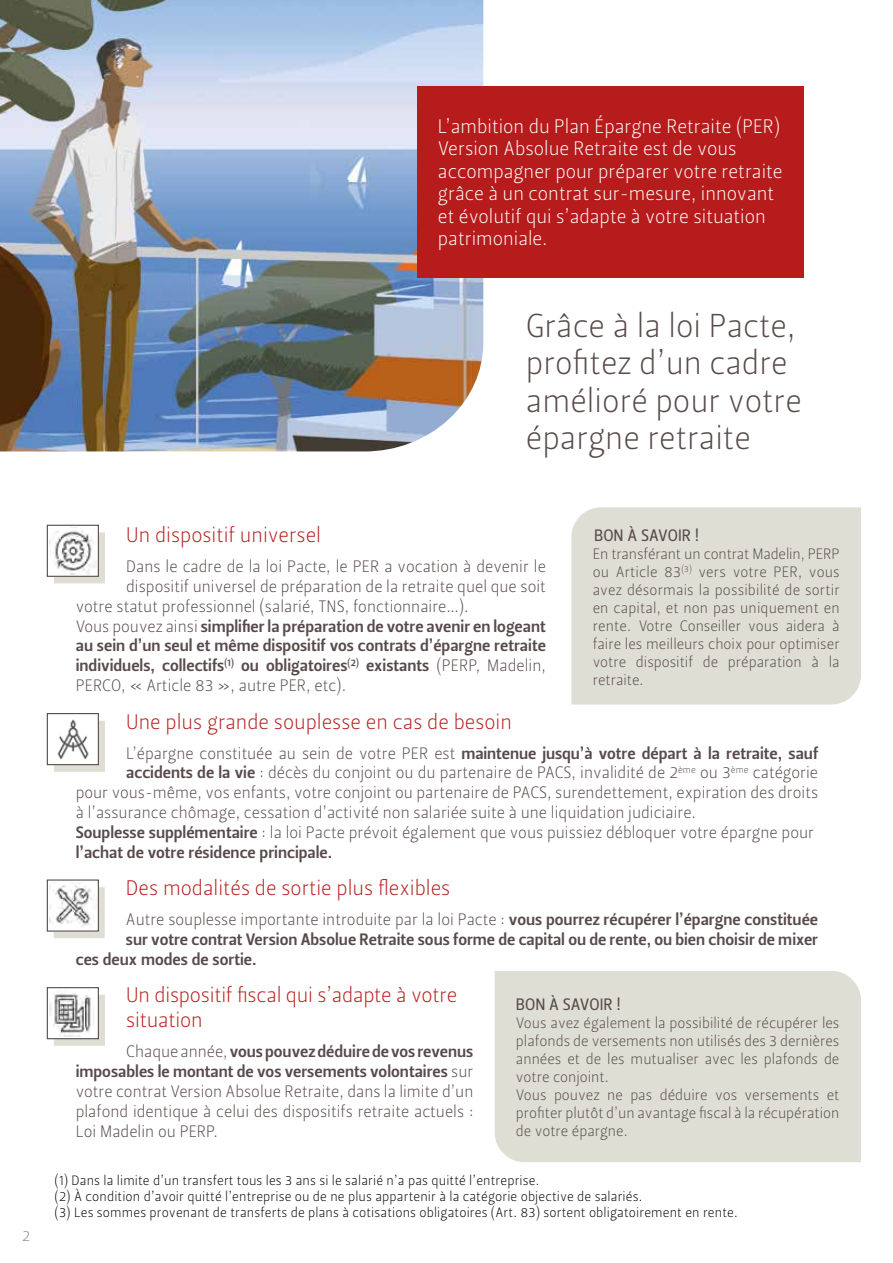
<style>
.page{position:relative;width:893px;height:1263px;background:#fff}
.page>*{position:absolute;margin:0;border:0;box-sizing:border-box;transform-origin:0 0}
.t1{font:33px/37.5px "Leitura Sans Grot 1";color:#584a4a}
.t2{font:21px/25.2px "Leitura Sans Grot 1";color:#b71c1c}
.t3{font:19.5px/22.5px "Leitura Sans Grot 1";color:#fff}
.t4{font:16.5px/19.8px "Leitura Sans Grot 1";color:#584a4a}
.t5{font:16.5px/19.8px "Leitura Sans Grot 3";color:#584a4a;text-align:justify}
.t6{font:16.5px "Leitura Sans Grot 2";color:#584a4a}
.t7{font:15px/18px "Leitura Sans Grot 1";color:#584a4a;text-align:justify}
.t8{font:15px "Leitura Sans Grot 1";color:#878787}
.t9{font:13.5px/16.2px "Leitura Sans Grot 1";letter-spacing:.01em;color:#000}
.s1{font-family:"Leitura Sans Grot 1"}
.s2{font-family:"Leitura Sans Grot 3"}
</style>
<div class="page">
<img style="left:0;top:0;width:483px;height:451px">
<div style="left:417px;top:86px;width:386px;height:191px;background:#b71c1c"></div>
<div style="left:571px;top:507px;width:290px;height:197px;background:#deded4"></div>
<div style="left:495px;top:971px;width:366px;height:191px;background:#deded4"></div>
<div style="left:54px;top:721px;width:51px;height:51px;background:#deded4"></div>
<div style="left:47px;top:714px;width:51px;height:51px;background:#fff"></div>
<img style="left:57px;top:719px;width:32px;height:41px">
<div style="left:47px;top:713px;width:52px;height:52px;border:1px solid #584a4a"></div>
<div style="left:54px;top:995px;width:51px;height:51px;background:#deded4"></div>
<div style="left:47px;top:988px;width:51px;height:51px;background:#fff"></div>
<img style="left:49px;top:993px;width:45px;height:43px">
<div style="left:47px;top:987px;width:52px;height:52px;border:1px solid #584a4a"></div>
<div style="left:54px;top:532px;width:51px;height:51px;background:#deded4"></div>
<div style="left:47px;top:525px;width:51px;height:51px;background:#fff"></div>
<img style="left:49px;top:527px;width:47px;height:47px">
<div style="left:47px;top:525px;width:52px;height:52px;border:1px solid #584a4a"></div>
<div style="left:54px;top:887px;width:51px;height:51px;background:#deded4;border:2px solid #deded4"></div>
<div style="left:47px;top:880px;width:51px;height:51px;background:#fff"></div>
<img style="left:49px;top:882px;width:43px;height:45px">
<div style="left:47px;top:879px;width:52px;height:53px;border:1px solid #584a4a"></div>
<p class="t3" style="left:438px;top:115px;width:346px">L’ambition du Plan Épargne Retraite (PER)<br>Version Absolue Retraite est de vous accompagner pour préparer votre retraite grâce à un contrat sur-mesure, innovant et évolutif qui s’adapte à votre situation patrimoniale.</p>
<h1 class="t1" style="left:526px;top:307px;width:277px">Grâce à la loi Pacte, profitez d’un cadre amélioré pour votre épargne retraite</h1>
<p class="t8" style="left:22px;top:1225px;width:9px">2</p>
<p class="t6" style="left:594px;top:524px;width:107px">BON À SAVOIR !</p>
<p class="t7" style="left:593px;top:545px;width:249px">En transférant un contrat Madelin, PERP ou Article 83<sup>(3)</sup> vers votre PER, vous avez désormais la possibilité de sortir en capital, et non pas uniquement en rente. Votre Conseiller vous aidera à faire les meilleurs choix pour optimiser votre dispositif de préparation à la retraite.</p>
<p class="t2" style="left:126px;top:523px;width:196px">Un dispositif universel</p>
<p class="t4" style="left:126px;top:557px;width:421px">Dans le cadre de la loi Pacte, le PER a vocation à devenir le</p>
<p class="t4" style="left:126px;top:577px;width:421px">dispositif universel de préparation de la retraite quel que soit</p>
<p class="t4" style="left:76px;top:596px;width:394px">votre statut professionnel (salarié, TNS, fonctionnaire…).</p>
<p class="t5" style="left:76px;top:616px;width:472px"><span class="s1">Vous pouvez ainsi</span> simplifier la préparation de votre avenir en logeant au sein d’un seul et même dispositif vos contrats d’épargne retraite individuels, collectifs<sup>(1)</sup> ou obligatoires<sup>(2)</sup> existants <span class="s1">(PERP, Madelin,</span></p>
<p class="t4" style="left:76px;top:676px;width:272px">PERCO, « Article 83 », autre PER, etc).</p>
<p class="t2" style="left:126px;top:709px;width:387px">Une plus grande souplesse en cas de besoin</p>
<p class="t5" style="left:126px;top:743px;width:693px"><span class="s1">L’épargne constituée au sein de votre PER est</span> maintenue jusqu’à votre départ à la retraite, sauf</p>
<p class="t4" style="left:76px;top:763px;width:744px;text-indent:50px"><span class="s2">accidents de la vie</span> : décès du conjoint ou du partenaire de PACS, invalidité de 2<sup>ème</sup> ou 3<sup>ème</sup> catégorie pour vous-même, vos enfants, votre conjoint ou partenaire de PACS, surendettement, expiration des droits à l’assurance chômage, cessation d’activité non salariée suite à une liquidation judiciaire.<br><span class="s2">Souplesse supplémentaire</span> : la loi Pacte prévoit également que vous puissiez débloquer votre épargne pour</p>
<p class="t5" style="left:76px;top:842px;width:258px">l’achat de votre résidence principale.</p>
<p class="t2" style="left:126px;top:875px;width:326px">Des modalités de sortie plus flexibles</p>
<p class="t4" style="left:126px;top:910px;width:694px">Autre souplesse importante introduite par la loi Pacte : <span class="s2">vous pourrez récupérer l’épargne constituée</span></p>
<p class="t5" style="left:76px;top:929px;width:744px;text-indent:50px">sur votre contrat Version Absolue Retraite sous forme de capital ou de rente, ou bien choisir de mixer ces deux modes de sortie.</p>
<p class="t2" style="left:126px;top:982px;width:333px">Un dispositif fiscal qui s’adapte à votre situation</p>
<p class="t5" style="left:76px;top:1042px;width:399px;text-align:right"><span class="s1">Chaque année,</span>vous pouvez déduire de vos revenus imposables le montant de vos versements volontaires <span class="s1">sur</span></p>
<p class="t4" style="left:76px;top:1081px;width:399px;text-align:justify">votre contrat Version Absolue Retraite, dans la limite d’un plafond identique à celui des dispositifs retraite actuels :<br>Loi Madelin ou PERP.</p>
<p class="t6" style="left:516px;top:993px;width:107px">BON À SAVOIR !</p>
<p class="t7" style="left:516px;top:1014px;width:325px;text-align:left">Vous avez également la possibilité de récupérer les plafonds de versements non utilisés des 3 dernières années et de les mutualiser avec les plafonds de votre conjoint.<br>Vous pouvez ne pas déduire vos versements et profiter plutôt d’un avantage fiscal à la récupération de votre épargne.</p>
<p class="t9" style="left:54px;top:1172px;width:685px">(1) Dans la limite d’un transfert tous les 3 ans si le salarié n’a pas quitté l’entreprise.<br>(2) À condition d’avoir quitté l’entreprise ou de ne plus appartenir à la catégorie objective de salariés.<br>(3) Les sommes provenant de transferts de plans à cotisations obligatoires (Art. 83) sortent obligatoirement en rente.</p>
</div>
